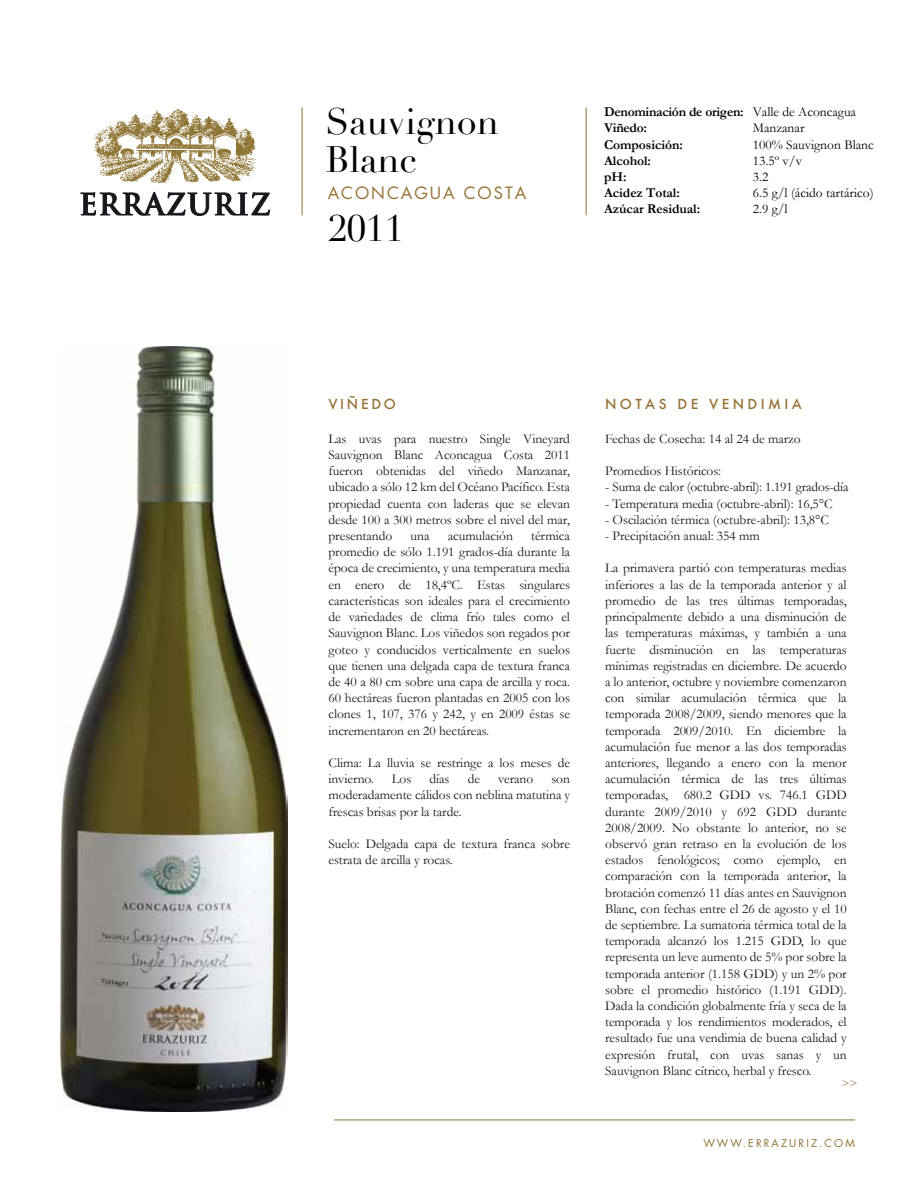
<style>
.page{position:relative;width:915px;height:1191px;background:#fff}
.page>*{position:absolute;margin:0;border:0;box-sizing:border-box;transform-origin:0 0}
.t1{font:36px/37.5px "Didot";color:#000}
.t2{font:16.5px "Futura";letter-spacing:.12em;color:#967133}
.t3{font:13.5px/16.2px "Garamond";letter-spacing:-.005em;color:#1a171c;text-align:justify}
.t4{font:700 13.5px/16.2px "Garamond";letter-spacing:-.005em;color:#000}
.t5{font:13.5px "Garamond";color:#000}
.t6{font:500 13.5px "Futura";letter-spacing:.25em;color:#967133}
.t7{font:12px "Garamond";color:#967133}
.t8{font:10.5px "Futura";letter-spacing:.2em;color:#8e7433}
.s1{font-weight:400}
</style>
<div class="page">
<img style="left:60px;top:347px;width:227px;height:764px">
<hr style="left:585px;top:107px;width:1px;height:108px;background:#8e7433">
<hr style="left:302px;top:107px;width:1px;height:108px;background:#8e7433">
<hr style="left:334px;top:1119px;width:520px;height:1px;background:#8e7433">
<svg style="left:81px;top:192px;width:188px;height:23px"></svg>
<img style="left:93px;top:108px;width:164px;height:75px">
<h1 class="t1" style="left:325px;top:104px;width:175px">Sauvignon<br>Blanc</h1>
<p class="t2" style="left:327px;top:183px;width:200px">ACONCAGUA COSTA</p>
<h1 class="t1" style="left:328px;top:211px;width:76px">2011</h1>
<p class="t4" style="left:604px;top:104px;width:253px">Denominación de origen: <span class="s1">Valle de Aconcagua<br></span>Viñedo:</p>
<p class="t5" style="left:752px;top:120px;width:53px">Manzanar</p>
<p class="t4" style="left:604px;top:136px;width:80px">Composición:</p>
<p class="t5" style="left:752px;top:136px;width:122px">100% Sauvignon Blanc</p>
<p class="t4" style="left:604px;top:152px;width:48px">Alcohol:</p>
<p class="t5" style="left:752px;top:152px;width:51px">13.5º v/v</p>
<p class="t4" style="left:604px;top:168px;width:24px">pH:</p>
<p class="t5" style="left:752px;top:169px;width:17px">3.2</p>
<p class="t4" style="left:604px;top:185px;width:77px">Acidez Total:</p>
<p class="t5" style="left:752px;top:185px;width:122px">6.5 g/l (ácido tartárico)</p>
<p class="t4" style="left:604px;top:201px;width:98px">Azúcar Residual:</p>
<p class="t5" style="left:752px;top:201px;width:36px">2.9 g/l</p>
<p class="t6" style="left:328px;top:394px;width:69px">VIÑEDO</p>
<p class="t6" style="left:605px;top:395px;width:198px">NOTAS DE VENDIMIA</p>
<p class="t3" style="left:328px;top:430px;width:243px">Las uvas para nuestro Single Vineyard Sauvignon Blanc Aconcagua Costa 2011 fueron obtenidas del viñedo Manzanar, ubicado a sólo 12 km del Océano Pacífico. Esta propiedad cuenta con laderas que se elevan desde 100 a 300 metros sobre el nivel del mar, presentando</p>
<p class="t3" style="left:410px;top:527px;width:20px">una</p>
<p class="t3" style="left:447px;top:527px;width:67px">acumulación</p>
<p class="t3" style="left:328px;top:527px;width:243px;text-indent:203px">térmica promedio de sólo 1.191 grados-día durante la época de crecimiento, y una temperatura media en enero de 18,4ºC. Estas singulares características son ideales para el crecimiento de variedades de clima frío tales como el Sauvignon Blanc. Los viñedos son regados por goteo y conducidos verticalmente en suelos que tienen una delgada capa de textura franca de 40 a 80 cm sobre una capa de arcilla y roca.<br>60 hectáreas fueron plantadas en 2005 con los clones 1, 107, 376 y 242, y en 2009 éstas se incrementaron en 20 hectáreas.</p>
<p class="t3" style="left:328px;top:754px;width:243px">Clima: La lluvia se restringe a los meses de invierno.</p>
<p class="t3" style="left:392px;top:770px;width:21px">Los</p>
<p class="t3" style="left:429px;top:770px;width:22px">días</p>
<p class="t3" style="left:467px;top:770px;width:14px">de</p>
<p class="t3" style="left:498px;top:770px;width:37px">verano</p>
<p class="t3" style="left:328px;top:770px;width:243px;text-indent:223px">son moderadamente cálidos con neblina matutina y frescas brisas por la tarde.</p>
<p class="t3" style="left:328px;top:835px;width:243px">Suelo: Delgada capa de textura franca sobre estrata de arcilla y rocas.</p>
<p class="t3" style="left:605px;top:430px;width:197px">Fechas de Cosecha: 14 al 24 de marzo</p>
<p class="t3" style="left:605px;top:463px;width:118px">Promedios Históricos:</p>
<p class="t3" style="left:605px;top:479px;width:245px">- Suma de calor (octubre-abril): 1.191 grados-día</p>
<p class="t3" style="left:605px;top:495px;width:229px">- Temperatura media (octubre-abril): 16,5°C</p>
<p class="t3" style="left:605px;top:511px;width:225px">- Oscilación térmica (octubre-abril): 13,8°C</p>
<p class="t3" style="left:605px;top:527px;width:156px">- Precipitación anual: 354 mm</p>
<p class="t3" style="left:605px;top:560px;width:243px">La primavera partió con temperaturas medias inferiores a las de la temporada anterior y al promedio de las tres últimas temporadas, principalmente debido a una disminución de las temperaturas máximas, y también a una fuerte disminución en las temperaturas mínimas registradas en diciembre. De acuerdo a lo anterior, octubre y noviembre comenzaron con similar acumulación térmica que la temporada 2008/2009, siendo menores que la temporada 2009/2010. En diciembre la acumulación fue menor a las dos temporadas anteriores, llegando a enero con la menor acumulación térmica de las tres últimas temporadas, 680.2 GDD vs. 746.1 GDD durante 2009/2010 y 692 GDD durante 2008/2009. No obstante lo anterior, no se observó gran retraso en la evolución de los estados fenológicos; como ejemplo, en comparación con la temporada anterior, la brotación comenzó 11 días antes en Sauvignon Blanc, con fechas entre el 26 de agosto y el 10 de septiembre. La sumatoria térmica total de la temporada alcanzó los 1.215 GDD, lo que representa un leve aumento de 5% por sobre la temporada anterior (1.158 GDD) y un 2% por sobre el promedio histórico (1.191 GDD).<br>Dada la condición globalmente fría y seca de la temporada y los rendimientos moderados, el resultado fue una vendimia de buena calidad y expresión frutal, con uvas sanas y un Sauvignon Blanc cítrico, herbal y fresco.</p>
<p class="t7" style="left:841px;top:1075px;width:18px">&gt;&gt;</p>
<p class="t8" style="left:703px;top:1136px;width:153px">WWW.ERRAZURIZ.COM</p>
</div>
